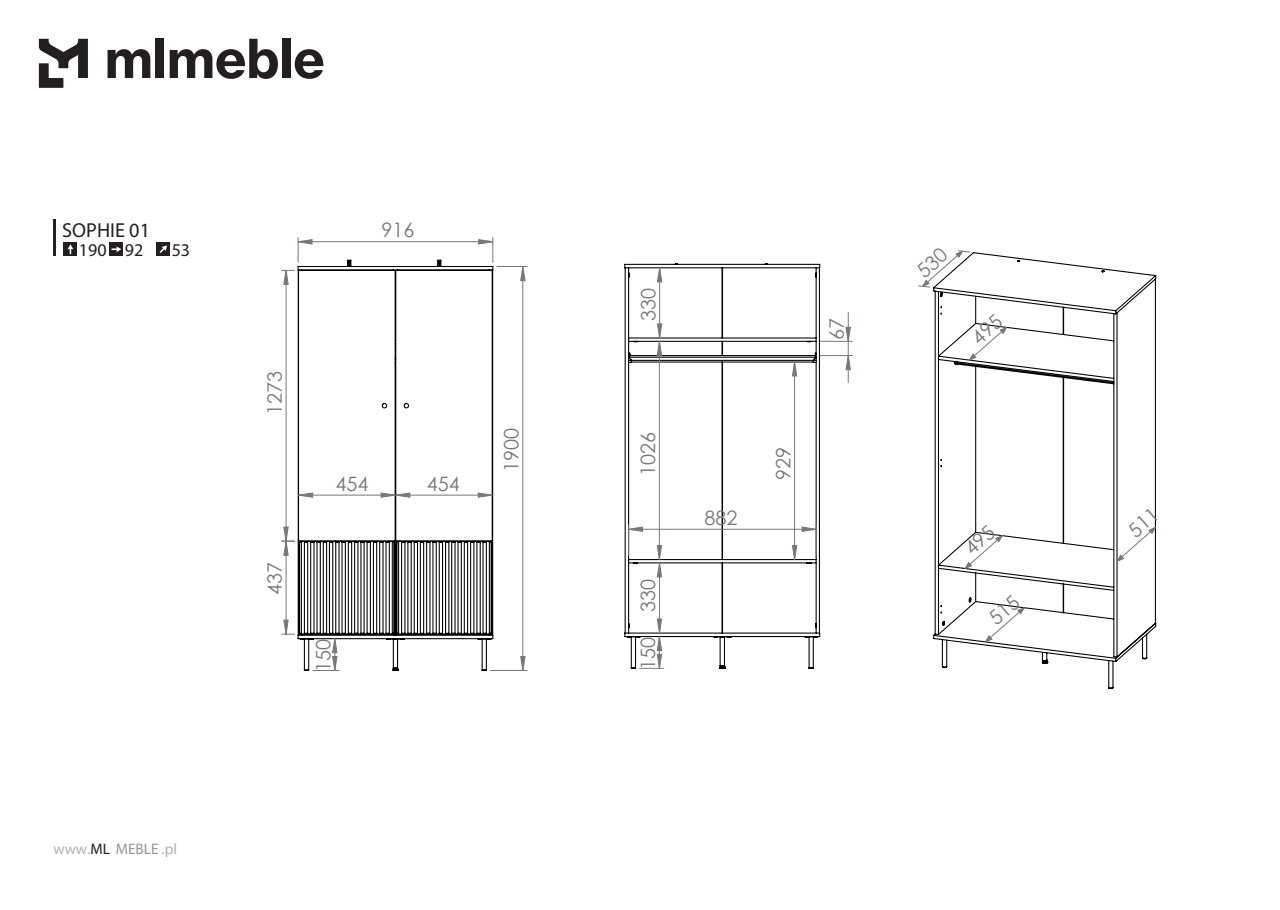
<style>
.page{position:relative;width:1280px;height:910px;background:#fff}
.page>*{position:absolute;margin:0;border:0;box-sizing:border-box;transform-origin:0 0}
.t1{font:20.25px "Myriad Pro";color:#231f20}
.t2{font:19.8px "Century Gothic";color:#76797b}
.t3{font:18px "Myriad Pro";color:#231f20}
.t4{font:15.3px "Myriad Pro";color:#aeafb3}
.s1{color:#231f20}
.s2{color:#939598}
</style>
<div class="page">
<div style="left:64px;top:242px;width:13px;height:14px;background:#231f20"></div>
<svg style="left:68px;top:244px;width:5px;height:10px"></svg>
<div style="left:110px;top:242px;width:13px;height:14px;background:#231f20"></div>
<div style="left:156px;top:242px;width:14px;height:14px;background:#231f20"></div>
<hr style="left:53px;top:220px;width:3px;height:36px;background:#231f20">
<svg style="left:112px;top:246px;width:9px;height:6px"></svg>
<svg style="left:160px;top:245px;width:7px;height:8px"></svg>
<svg style="left:39px;top:39px;width:49px;height:49px"></svg>
<svg style="left:108px;top:49px;width:42px;height:29px"></svg>
<div style="left:156px;top:39px;width:8px;height:39px;background:#231f20"></div>
<svg style="left:170px;top:39px;width:108px;height:40px"></svg>
<div style="left:282px;top:39px;width:8px;height:39px;background:#231f20"></div>
<svg style="left:295px;top:49px;width:28px;height:30px"></svg>
<hr style="left:497px;top:266px;width:30px;height:1px;background:#76797b">
<hr style="left:490px;top:670px;width:37px;height:1px;background:#76797b">
<svg style="left:298px;top:240px;width:195px;height:26px"></svg>
<svg style="left:284px;top:266px;width:241px;height:404px"></svg>
<svg style="left:624px;top:263px;width:197px;height:406px"></svg>
<hr style="left:820px;top:355px;width:32px;height:1px;background:#76797b">
<hr style="left:820px;top:341px;width:32px;height:1px;background:#76797b">
<svg style="left:639px;top:668px;width:25px;height:1px"></svg>
<svg style="left:657px;top:268px;width:193px;height:400px"></svg>
<svg style="left:628px;top:340px;width:189px;height:220px"></svg>
<svg style="left:941px;top:275px;width:216px;height:414px"></svg>
<svg style="left:918px;top:250px;width:238px;height:393px"></svg>
<svg style="left:922px;top:251px;width:233px;height:391px"></svg>
<svg style="left:918px;top:250px;width:31px;height:29px"></svg>
<svg style="left:963px;top:524px;width:33px;height:32px"></svg>
<svg style="left:970px;top:314px;width:33px;height:31px"></svg>
<svg style="left:988px;top:594px;width:33px;height:32px"></svg>
<svg style="left:1127px;top:509px;width:30px;height:29px"></svg>
<p class="t1" style="left:62px;top:218px;width:89px">SOPHIE 01</p>
<p class="t3" style="left:79px;top:239px;width:66px">190 92</p>
<p class="t3" style="left:172px;top:239px;width:20px">53</p>
<p class="t4" style="left:53px;top:839px;width:125px">www.<span class="s1">ML</span> <span class="s2">MEBLE</span> .pl</p>
<p class="t2" style="left:381px;top:216px;width:34px">916</p>
<p class="t2" style="left:261px;top:415px;width:45px;rotate:-90deg">1273</p>
<p class="t2" style="left:261px;top:595px;width:34px;rotate:-90deg">437</p>
<p class="t2" style="left:335px;top:470px;width:34px">454</p>
<p class="t2" style="left:427px;top:470px;width:34px">454</p>
<p class="t2" style="left:310px;top:672px;width:34px;rotate:-90deg">150</p>
<p class="t2" style="left:498px;top:472px;width:45px;rotate:-90deg">1900</p>
<p class="t2" style="left:634px;top:321px;width:34px;rotate:-90deg">330</p>
<p class="t2" style="left:634px;top:476px;width:45px;rotate:-90deg">1026</p>
<p class="t2" style="left:634px;top:612px;width:34px;rotate:-90deg">330</p>
<p class="t2" style="left:634px;top:670px;width:34px;rotate:-90deg">150</p>
<p class="t2" style="left:823px;top:340px;width:23px;rotate:-90deg">67</p>
<p class="t2" style="left:705px;top:504px;width:34px">882</p>
<p class="t2" style="left:769px;top:480px;width:34px;rotate:-90deg">929</p>
</div>
